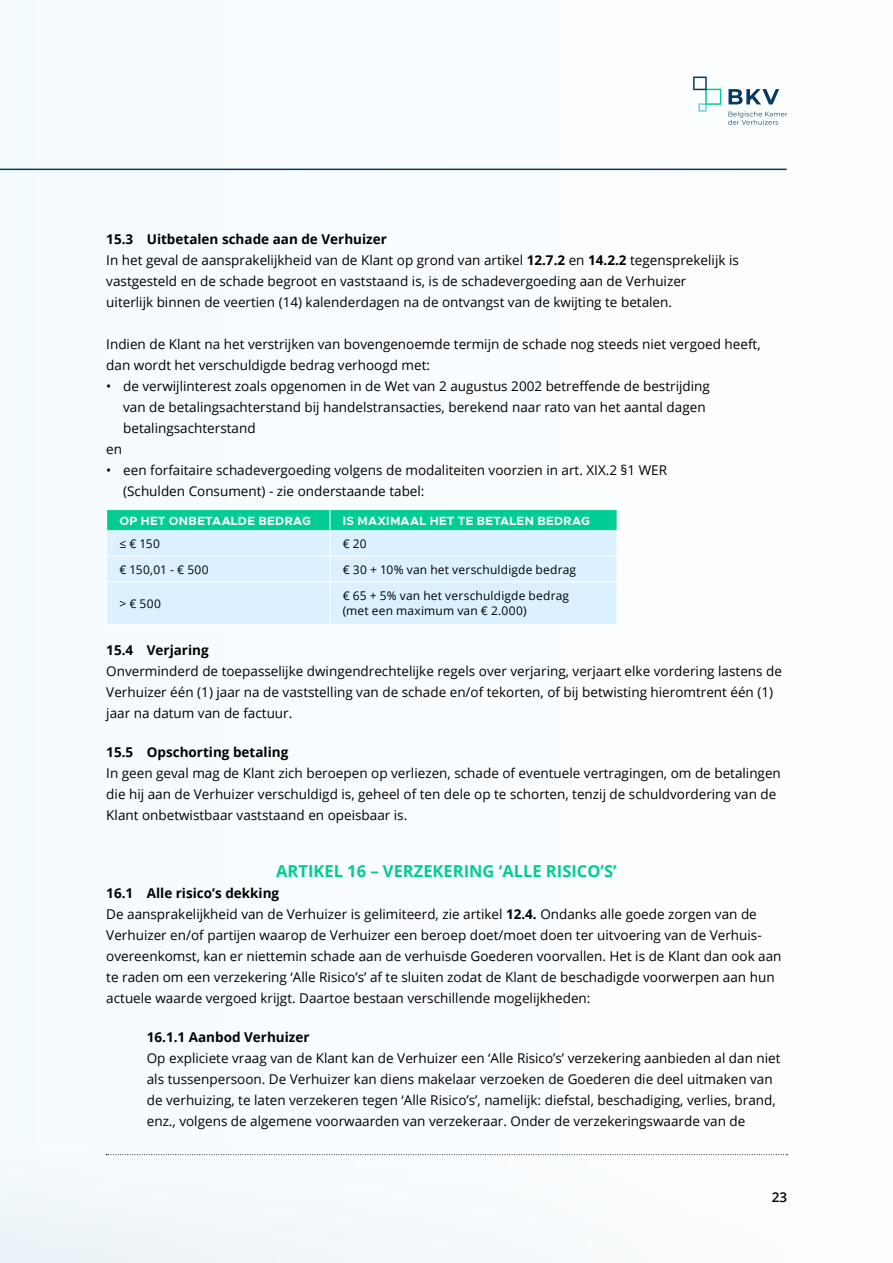
<style>
.page{position:relative;width:893px;height:1263px;background:#f9fcff}
.page>*{position:absolute;margin:0;border:0;box-sizing:border-box;transform-origin:0 0}
.t1{font:700 16.5px "Open Sans";color:#00cc94}
.t2{font:13.5px/21px "Open Sans";color:#000}
.t3{font:700 13.5px "Open Sans";color:#000}
.t4{font:600 13.5px "Open Sans";color:#000}
.t5{font:12px/15px "Open Sans";letter-spacing:.015em;color:#000}
.t6{font:700 12px "Metropolis";letter-spacing:.025em;color:#fff}
.s1{font-weight:700}
</style>
<div class="page">
<hr style="left:0;top:169px;width:787px;height:1px;background:#053b61">
<svg style="left:106px;top:1154px;width:681px;height:1px"></svg>
<svg style="left:728px;top:89px;width:51px;height:15px"></svg>
<svg style="left:728px;top:111px;width:59px;height:14px"></svg>
<svg style="left:693px;top:77px;width:28px;height:35px"></svg>
<div style="left:107px;top:582px;width:510px;height:42px;background:#dbf1ff"></div>
<hr style="left:106px;top:509px;width:224px;height:1px;background:#fff">
<hr style="left:330px;top:509px;width:287px;height:1px;background:#fff">
<svg style="left:106px;top:510px;width:511px;height:71px;background:#9ee6e0"></svg>
<hr style="left:106px;top:581px;width:224px;height:1px;background:#fff">
<hr style="left:106px;top:582px;width:1px;height:42px;background:#fff">
<hr style="left:330px;top:581px;width:287px;height:1px;background:#fff">
<hr style="left:330px;top:582px;width:1px;height:42px;background:#fff">
<hr style="left:617px;top:582px;width:1px;height:42px;background:#fff">
<hr style="left:106px;top:624px;width:224px;height:1px;background:#fff">
<hr style="left:330px;top:624px;width:287px;height:1px;background:#fff">
<p class="t2" style="left:106px;top:228px;width:634px"><span class="s1">15.3 Uitbetalen schade aan de Verhuizer<br></span>In het geval de aansprakelijkheid van de Klant op grond van artikel <span class="s1">12.7.2</span> en <span class="s1">14.2.2</span> tegensprekelijk is vastgesteld en de schade begroot en vaststaand is, is de schadevergoeding aan de Verhuizer<br>uiterlijk binnen de veertien (14) kalenderdagen na de ontvangst van de kwijting te betalen.</p>
<p class="t2" style="left:106px;top:333px;width:656px">Indien de Klant na het verstrijken van bovengenoemde termijn de schade nog steeds niet vergoed heeft, dan wordt het verschuldigde bedrag verhoogd met:</p>
<p class="t2" style="left:106px;top:375px;width:605px">• de verwijlinterest zoals opgenomen in de Wet van 2 augustus 2002 betreffende de bestrijding</p>
<p class="t2" style="left:123px;top:396px;width:584px">van de betalingsachterstand bij handelstransacties, berekend naar rato van het aantal dagen</p>
<p class="t2" style="left:123px;top:417px;width:134px">betalingsachterstand</p>
<p class="t2" style="left:106px;top:438px;width:17px">en</p>
<p class="t2" style="left:123px;top:459px;width:545px;text-indent:-17px">• een forfaitaire schadevergoeding volgens de modaliteiten voorzien in art. XIX.2 §1 WER (Schulden Consument) - zie onderstaande tabel:</p>
<p class="t6" style="left:119px;top:513px;width:193px">OP HET ONBETAALDE BEDRAG</p>
<p class="t6" style="left:343px;top:513px;width:249px">IS MAXIMAAL HET TE BETALEN BEDRAG</p>
<p class="t5" style="left:119px;top:536px;width:42px">≤ € 150</p>
<p class="t5" style="left:343px;top:536px;width:26px">€ 20</p>
<p class="t5" style="left:119px;top:561px;width:91px">€ 150,01 - € 500</p>
<p class="t5" style="left:343px;top:561px;width:235px">€ 30 + 10% van het verschuldigde bedrag</p>
<p class="t5" style="left:119px;top:595px;width:43px">&gt; € 500</p>
<p class="t5" style="left:343px;top:588px;width:228px">€ 65 + 5% van het verschuldigde bedrag (met een maximum van € 2.000)</p>
<p class="t3" style="left:106px;top:641px;width:104px">15.4 Verjaring</p>
<p class="t2" style="left:106px;top:661px;width:677px">Onverminderd de toepasselijke dwingendrechtelijke regels over verjaring, verjaart elke vordering lastens de<br>Verhuizer één (1) jaar na de vaststelling van de schade en/of tekorten, of bij betwisting hieromtrent één (1) jaar na datum van de factuur.</p>
<p class="t3" style="left:106px;top:743px;width:184px">15.5 Opschorting betaling</p>
<p class="t2" style="left:106px;top:763px;width:676px">In geen geval mag de Klant zich beroepen op verliezen, schade of eventuele vertragingen, om de betalingen die hij aan de Verhuizer verschuldigd is, geheel of ten dele op te schorten, tenzij de schuldvordering van de<br>Klant onbetwistbaar vaststaand en opeisbaar is.</p>
<p class="t1" style="left:276px;top:860px;width:342px">ARTIKEL 16 – VERZEKERING ‘ALLE RISICO’S’</p>
<p class="t2" style="left:106px;top:882px;width:677px"><span class="s1">16.1 Alle risico’s dekking<br></span>De aansprakelijkheid van de Verhuizer is gelimiteerd, zie artikel <span class="s1">12.4.</span> Ondanks alle goede zorgen van de Verhuizer en/of partijen waarop de Verhuizer een beroep doet/moet doen ter uitvoering van de Verhuis&shy;overeenkomst, kan er niettemin schade aan de verhuisde Goederen voorvallen. Het is de Klant dan ook aan te raden om een verzekering ‘Alle Risico’s’ af te sluiten zodat de Klant de beschadigde voorwerpen aan hun actuele waarde vergoed krijgt. Daartoe bestaan verschillende mogelijkheden:</p>
<p class="t3" style="left:147px;top:1028px;width:164px">16.1.1 Aanbod Verhuizer</p>
<p class="t2" style="left:147px;top:1047px;width:635px">Op expliciete vraag van de Klant kan de Verhuizer een ‘Alle Risico’s’ verzekering aanbieden al dan niet als tussenpersoon. De Verhuizer kan diens makelaar verzoeken de Goederen die deel uitmaken van de verhuizing, te laten verzekeren tegen ‘Alle Risico’s’, namelijk: diefstal, beschadiging, verlies, brand, enz., volgens de algemene voorwaarden van verzekeraar. Onder de verzekeringswaarde van de</p>
<p class="t4" style="left:772px;top:1188px;width:17px">23</p>
</div>
